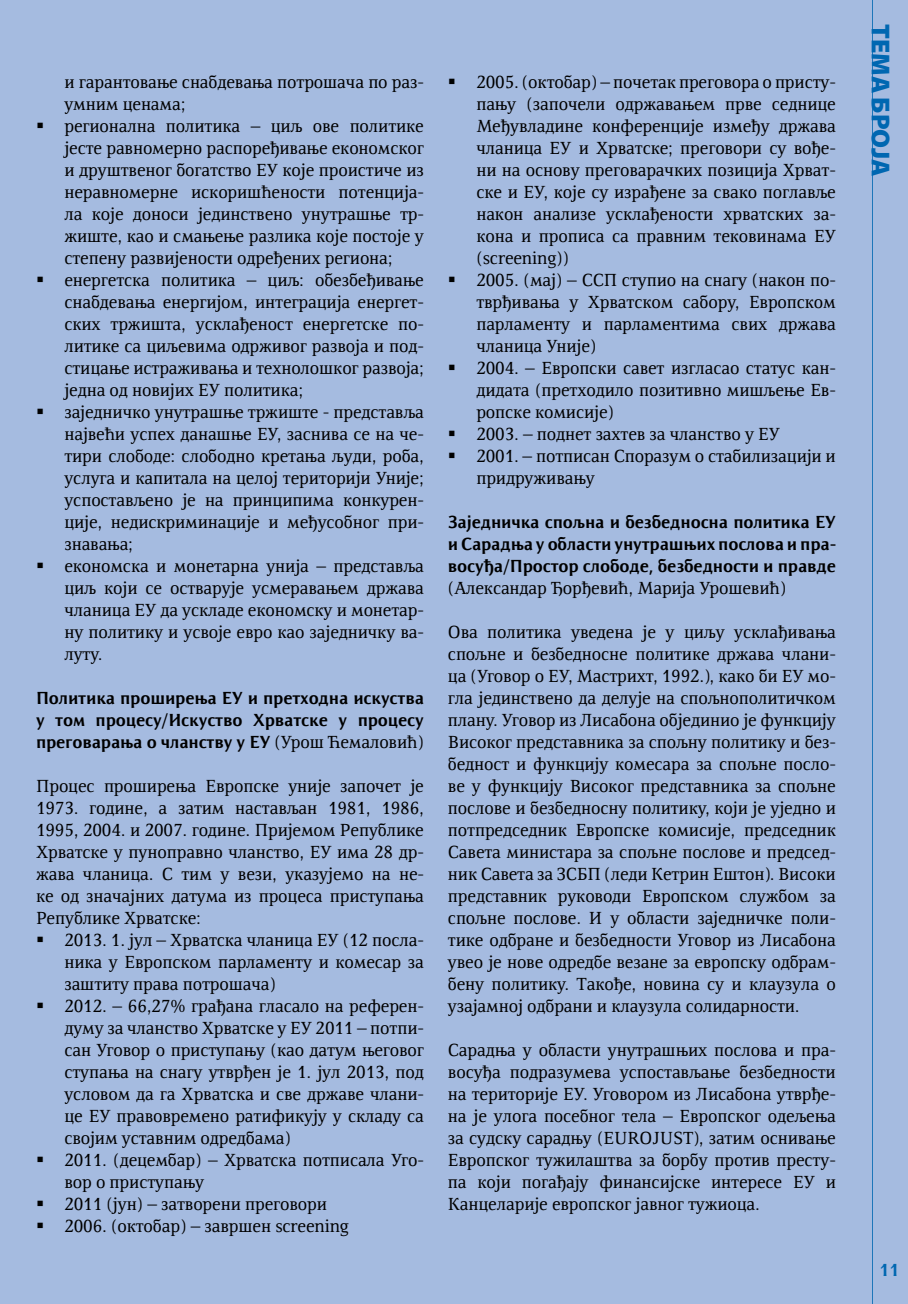
<style>
.page{position:relative;width:908px;height:1304px;background:#fff}
.page>*{position:absolute;margin:0;border:0;box-sizing:border-box;transform-origin:0 0}
.t1{font:900 26px "Myriad Pro";letter-spacing:-.005em;color:#0067b1}
.t2{font:18px/22px "Resavska BG";letter-spacing:-.01em;color:#000}
.t3{font:700 18px/22px "Resavska BG Sans";letter-spacing:-.01em;color:#000;text-align:justify}
.t4{font:700 18px "Resavska BG Sans";color:#0067b1}
.s1{font-family:"Resavska BG";font-weight:400}
</style>
<div class="page">
<div style="left:871px;top:0;width:36px;height:1304px;background:#a5bbe0"></div>
<hr style="left:870px;top:0;width:2px;height:1304px;background:#0067b1">
<div style="left:0;top:0;width:870px;height:1304px;background:#a5bbe0"></div>
<p class="t2" style="left:64px;top:71px;width:361px">и гарантовање снабдевања потрошача по раз&shy;умним ценама;<br>регионална политика – циљ ове политике јесте равномерно распоређивање економског и друштвеног богатство ЕУ које проистиче из неравномерне искоришћености потенција&shy;ла које доноси јединствено унутрашње тр&shy;жиште, као и смањење разлика које постоје у степену развијености одређених региона; енергетска политика – циљ: обезбеђивање снабдевања енергијом, интеграција енергет&shy;ских тржишта, усклађеност енергетске по&shy;литике са циљевима одрживог развоја и под&shy;стицање истраживања и технолошког развоја; једна од новијих ЕУ политика;<br>заједничко унутрашње тржиште - представља највећи успех данашње ЕУ, заснива се на че&shy;тири слободе: слободно кретања људи, роба, услуга и капитала на целој територији Уније; успостављено је на принципима конкурен&shy;ције, недискриминације и међусобног при&shy;знавања;<br>економска и монетарна унија – представља циљ који се остварује усмеравањем држава чланица ЕУ да ускладе економску и монетар&shy;ну политику и усвоје евро као заједничку ва&shy;луту.</p>
<p class="t3" style="left:36px;top:687px;width:389px">Политика проширења ЕУ и претходна искуства у том процесу/Искуство Хрватске у процесу преговарања о чланству у ЕУ <span class="s1">(Урош Ћемаловић)</span></p>
<p class="t2" style="left:36px;top:775px;width:389px;text-align:justify">Процес проширења Европске уније започет је 1973. године, а затим настављан 1981, 1986, 1995, 2004. и 2007. године. Пријемом Републике Хрватске у пуноправно чланство, ЕУ има 28 др&shy;жава чланица. С тим у вези, указујемо на не&shy;ке од значајних датума из процеса приступања Републике Хрватске:</p>
<p class="t2" style="left:64px;top:929px;width:361px">2013. 1. јул – Хрватска чланица ЕУ (12 посла&shy;ника у Европском парламенту и комесар за заштиту права потрошача)<br>2012. – 66,27% грађана гласало на референ&shy;думу за чланство Хрватске у ЕУ 2011 – потпи&shy;сан Уговор о приступању (као датум његовог ступања на снагу утврђен је 1. јул 2013, под условом да га Хрватска и све државе члани&shy;це ЕУ правовремено ратификују у складу са својим уставним одредбама)<br>2011. (децембар) – Хрватска потписала Уго&shy;вор о приступању<br>2011 (јун) – затворени преговори<br>2006. (октобар) – завршен screening</p>
<p class="t2" style="left:476px;top:71px;width:361px">2005. (октобар) – почетак преговора о присту&shy;пању (започели одржавањем прве седнице Међувладине конференције између држава чланица ЕУ и Хрватске; преговори су вође&shy;ни на основу преговарачких позиција Хрват&shy;ске и ЕУ, које су израђене за свако поглавље након анализе усклађености хрватских за&shy;кона и прописа са правним тековинама ЕУ (screening))<br>2005. (мај) – ССП ступио на снагу (након по&shy;тврђивања у Хрватском сабору, Европском парламенту и парламентима свих држава чланица Уније)<br>2004. – Европски савет изгласао статус кан&shy;дидата (претходило позитивно мишљење Ев&shy;ропске комисије)<br>2003. – поднет захтев за чланство у ЕУ<br>2001. – потписан Споразум о стабилизацији и придруживању</p>
<p class="t3" style="left:448px;top:511px;width:389px">Заједничка спољна и безбедносна политика ЕУ и Сарадња у области унутрашњих послова и пра&shy;восуђа/Простор слободе, безбедности и правде</p>
<p class="t2" style="left:448px;top:577px;width:339px">(Александар Ђорђевић, Марија Урошевић)</p>
<p class="t2" style="left:448px;top:621px;width:389px;text-align:justify">Ова политика уведена је у циљу усклађивања спољне и безбедносне политике држава члани&shy;ца (Уговор о ЕУ, Мастрихт, 1992.), како би ЕУ мо&shy;гла јединствено да делује на спољнополитичком плану. Уговор из Лисабона објединио је функцију Високог представника за спољну политику и без&shy;бедност и функцију комесара за спољне посло&shy;ве у функцију Високог представника за спољне послове и безбедносну политику, који је уједно и потпредседник Европске комисије, председник Савета министара за спољне послове и председ&shy;ник Савета за ЗСБП (леди Кетрин Ештон). Високи представник руководи Европском службом за спољне послове. И у области заједничке поли&shy;тике одбране и безбедности Уговор из Лисабона увео је нове одредбе везане за европску одбрам&shy;бену политику. Такође, новина су и клаузула о узајамној одбрани и клаузула солидарности.</p>
<p class="t2" style="left:448px;top:1039px;width:389px;text-align:justify">Сарадња у области унутрашњих послова и пра&shy;восуђа подразумева успостављање безбедности на територије ЕУ. Уговором из Лисабона утврђе&shy;на је улога посебног тела – Европског одељења за судску сарадњу (EUROJUST), затим оснивање Европског тужилаштва за борбу против престу&shy;па који погађају финансијске интересе ЕУ и Канцеларије европског јавног тужиоца.</p>
<h1 class="t1" style="left:897px;top:24px;width:153px;rotate:90deg">тема броја</h1>
<p class="t4" style="left:879px;top:1260px;width:22px">11</p>
</div>
